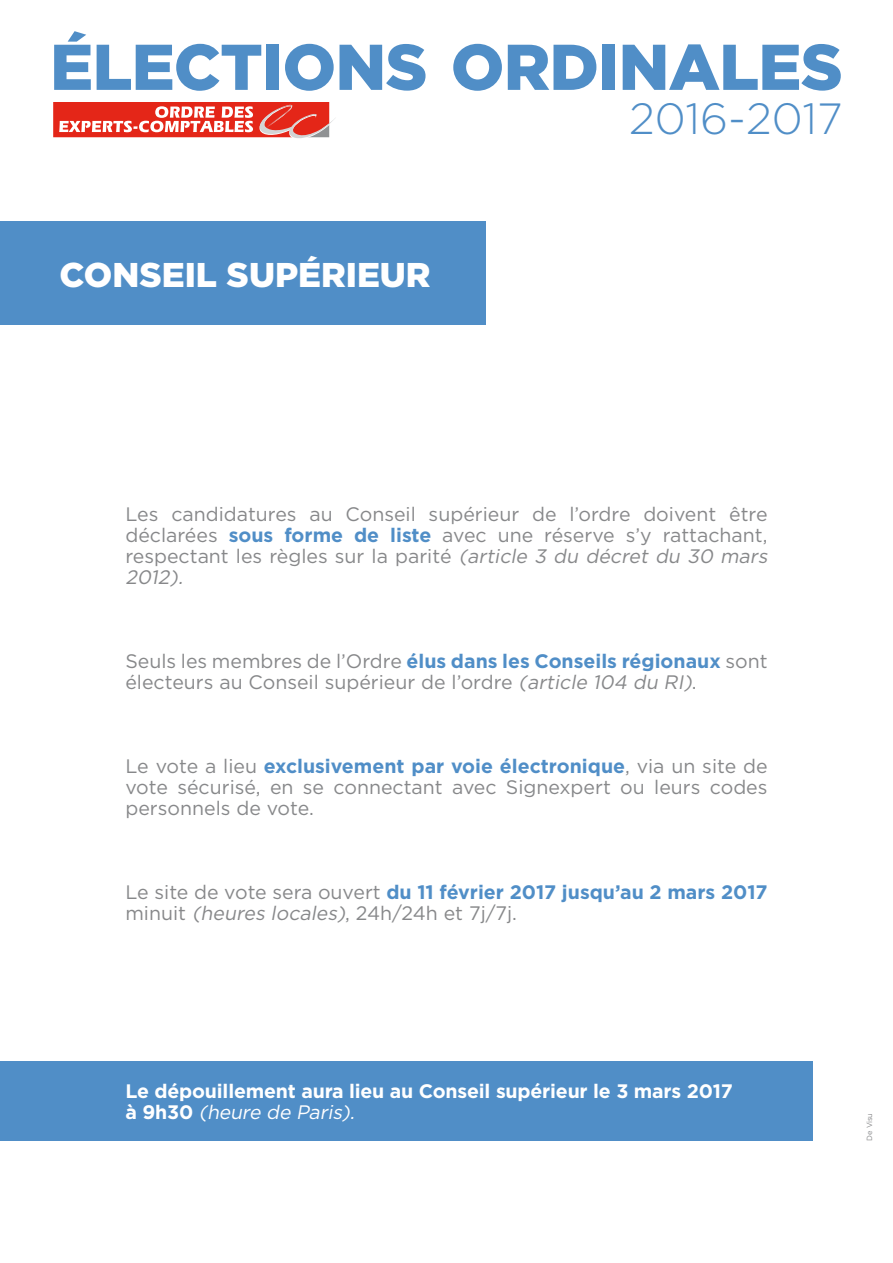
<style>
.page{position:relative;width:893px;height:1263px;background:#fff}
.page>*{position:absolute;margin:0;border:0;box-sizing:border-box;transform-origin:0 0}
.t1{font:900 64.5px "Gotham";letter-spacing:-.01em;color:#508ec7}
.t2{font:300 43.65px "Gotham";color:#508ec7}
.t3{font:900 34.35px "Gotham";color:#fff}
.t4{font:19.5px/21px "Gotham";color:#87888a}
.t5{font:700 19.5px/21px "Gotham";letter-spacing:-.01em;color:#fff}
.t6{font:7.5px "Gotham";letter-spacing:-.02em;color:#87888a}
.s1{font-weight:700;color:#508ec7}
.s2{font-style:italic}
.s3{font-weight:400;font-style:italic}
</style>
<div class="page">
<svg style="left:53px;top:102px;width:282px;height:36px;background:#e85f55"></svg>
<div style="left:0;top:221px;width:486px;height:104px;background:#508ec7"></div>
<div style="left:0;top:1060px;width:812px;height:80px;background:#508ec7"></div>
<h1 class="t1" style="left:50px;top:23px;width:794px">ÉLECTIONS ORDINALES</h1>
<h2 class="t2" style="left:629px;top:90px;width:215px">2016-2017</h2>
<h3 class="t3" style="left:60px;top:251px;width:373px">CONSEIL SUPÉRIEUR</h3>
<p class="t4" style="left:125px;top:503px;width:648px">Les candidatures au Conseil supérieur de l’ordre doivent être déclarées <span class="s1">sous forme de liste</span> avec une réserve s’y rattachant, respectant les règles sur la parité <span class="s2">(article 3 du décret du 30 mars 2012).</span></p>
<p class="t4" style="left:125px;top:650px;width:644px">Seuls les membres de l’Ordre <span class="s1">élus dans les Conseils régionaux</span> sont électeurs au Conseil supérieur de l’ordre <span class="s2">(article 104 du RI)</span>.</p>
<p class="t4" style="left:125px;top:755px;width:644px;text-align:justify">Le vote a lieu <span class="s1">exclusivement par voie électronique</span>, via un site de vote sécurisé, en se connectant avec Signexpert ou leurs codes personnels de vote.</p>
<p class="t4" style="left:125px;top:881px;width:644px">Le site de vote sera ouvert <span class="s1">du 11 février 2017 jusqu’au 2 mars 2017 </span>minuit <span class="s2">(heures locales)</span>, 24h/24h et 7j/7j.</p>
<p class="t5" style="left:125px;top:1081px;width:609px">Le dépouillement aura lieu au Conseil supérieur le 3 mars 2017 à 9 h 3 0 <span class="s3">(heure de Paris).</span></p>
<p class="t6" style="left:865px;top:1140px;width:29px;rotate:-90deg">De Visu</p>
</div>
